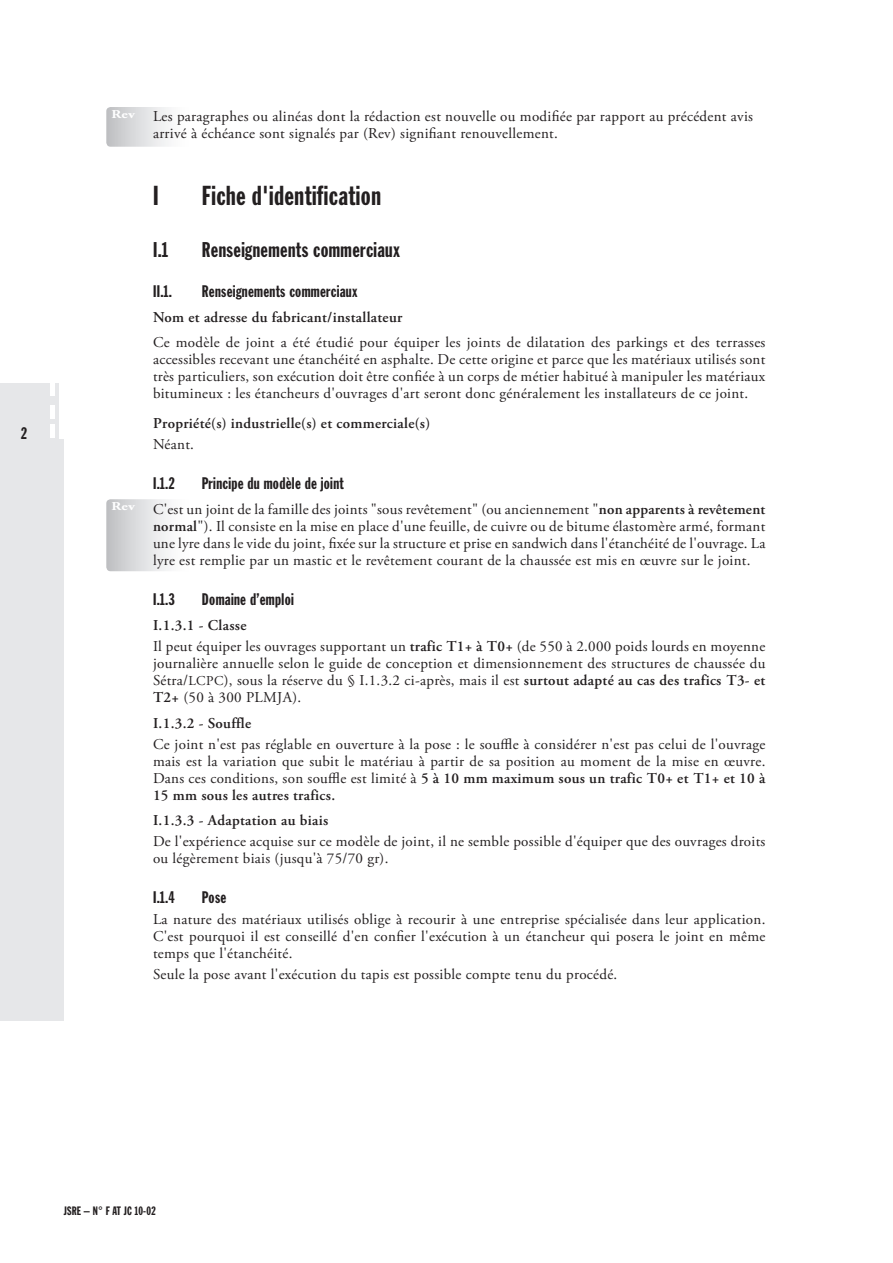
<style>
.page{position:relative;width:893px;height:1263px;background:#fff}
.page>*{position:absolute;margin:0;border:0;box-sizing:border-box;transform-origin:0 0}
.t1{font:27px "Franklin Gothic Extra Cond";letter-spacing:.02em;color:#231f20}
.t2{font:21px "Franklin Gothic Extra Cond";letter-spacing:.02em;color:#231f20}
.t3{font:16.5px "Franklin Gothic Extra Cond";letter-spacing:.02em;color:#231f20}
.t4{font:15px/17px "Adobe Garamond Pro";letter-spacing:.02em;color:#231f20;text-align:justify}
.t5{font:600 15px "Adobe Garamond Pro";letter-spacing:.02em;color:#231f20}
.t6{font:12px "Franklin Gothic Extra Cond";letter-spacing:.02em;color:#231f20}
.t7{font:700 12px "Adobe Garamond Pro";color:#fff;scale:1.25 1}
.s1{font-weight:600}
.s2{font-size:13.5px}
</style>
<div class="page">
<div style="left:0;top:383px;width:64px;height:637px;background:#e6e7e9"></div>
<div style="left:59px;top:383px;width:5px;height:55px;background:#fff"></div>
<div style="left:50px;top:382px;width:5px;height:14px;background:#fff"></div>
<div style="left:50px;top:405px;width:5px;height:13px;background:#fff"></div>
<div style="left:50px;top:425px;width:5px;height:13px;background:#fff"></div>
<div style="left:106px;top:499px;width:85px;height:72px;background:linear-gradient(to right,#c1c2c5,#fff);border-radius:4px"></div>
<div style="left:106px;top:107px;width:85px;height:40px;background:linear-gradient(to right,#c1c2c5,#fff);border-radius:4px"></div>
<p class="t3" style="left:21px;top:427px;width:7px">2</p>
<p class="t4" style="left:153px;top:109px;width:601px;text-indent:-42px"><sup>Rev</sup> Les paragraphes ou alinéas dont la rédaction est nouvelle ou modifiée par rapport au précédent avis arrivé à échéance sont signalés par (Rev) signifiant renouvellement.</p>
<p class="t7" style="left:111px;top:501px;width:20px">Rev</p>
<h1 class="t1" style="left:153px;top:185px;width:7px">I</h1>
<h1 class="t1" style="left:202px;top:185px;width:181px">Fiche d'identification</h1>
<h2 class="t2" style="left:153px;top:242px;width:17px">I.1</h2>
<h2 class="t2" style="left:202px;top:242px;width:200px">Renseignements commerciaux</h2>
<p class="t3" style="left:153px;top:285px;width:21px">II.1.</p>
<p class="t3" style="left:202px;top:285px;width:157px">Renseignements commerciaux</p>
<p class="t5" style="left:153px;top:311px;width:251px">Nom et adresse du fabricant/installateur</p>
<p class="t4" style="left:153px;top:336px;width:614px">Ce modèle de joint a été étudié pour équiper les joints de dilatation des parkings et des terrasses accessibles recevant une étanchéité en asphalte. De cette origine et parce que les matériaux utilisés sont très particuliers, son exécution doit être confiée à un corps de métier habitué à manipuler les matériaux bitumineux : les étancheurs d'ouvrages d'art seront donc généralement les installateurs de ce joint.</p>
<p class="t5" style="left:153px;top:417px;width:279px">Propriété(s) industrielle(s) et commerciale(s)</p>
<p class="t4" style="left:153px;top:437px;width:43px">Néant.</p>
<p class="t3" style="left:153px;top:477px;width:23px">I.1.2</p>
<p class="t3" style="left:202px;top:477px;width:143px">Principe du modèle de joint</p>
<p class="t4" style="left:153px;top:502px;width:614px">C'est un joint de la famille des joints "sous revêtement" (ou anciennement "<span class="s1">non apparents à revêtement normal</span>"). Il consiste en la mise en place d'une feuille, de cuivre ou de bitume élastomère armé, formant une lyre dans le vide du joint, fixée sur la structure et prise en sandwich dans l'étanchéité de l'ouvrage. La lyre est remplie par un mastic et le revêtement courant de la chaussée est mis en œuvre sur le joint.</p>
<p class="t3" style="left:153px;top:593px;width:23px">I.1.3</p>
<p class="t3" style="left:202px;top:593px;width:93px">Domaine d’emploi</p>
<p class="t4" style="left:153px;top:616px;width:614px;line-height:21.1px"><span class="s1">I.1.3.1 - Classe<br></span>Il peut équiper les ouvrages supportant un <span class="s1">trafic T1+ à T0+</span> (de 550 à 2.000 poids lourds en moyenne</p>
<p class="t4" style="left:153px;top:656px;width:614px">journalière annuelle selon le guide de conception et dimensionnement des structures de chaussée du Sétra/<span class="s2">LCPC</span>), sous la réserve du § I.1.3.2 ci-après, mais il est <span class="s1">surtout adapté au cas des trafics T3- et T2+</span> (50 à 300 PLMJA).</p>
<p class="t5" style="left:153px;top:717px;width:100px">I.1.3.2 - Souffle</p>
<p class="t4" style="left:153px;top:737px;width:614px">Ce joint n'est pas réglable en ouverture à la pose : le souffle à considérer n'est pas celui de l'ouvrage mais est la variation que subit le matériau à partir de sa position au moment de la mise en œuvre.<br>Dans ces conditions, son souffle est limité à <span class="s1">5 à 10 mm maximum sous un trafic T0+ et T1+ et 10 à 15 mm sous les autres trafics.</span></p>
<p class="t5" style="left:153px;top:814px;width:177px">I.1.3.3 - Adaptation au biais</p>
<p class="t4" style="left:153px;top:834px;width:614px">De l'expérience acquise sur ce modèle de joint, il ne semble possible d'équiper que des ouvrages droits ou légèrement biais (jusqu'à 75/70 gr).</p>
<p class="t3" style="left:153px;top:891px;width:23px">I.1.4</p>
<p class="t3" style="left:202px;top:891px;width:26px">Pose</p>
<p class="t4" style="left:153px;top:912px;width:614px">La nature des matériaux utilisés oblige à recourir à une entreprise spécialisée dans leur application.<br>C'est pourquoi il est conseillé d'en confier l'exécution à un étancheur qui posera le joint en même temps que l'étanchéité.</p>
<p class="t4" style="left:153px;top:967px;width:466px">Seule la pose avant l'exécution du tapis est possible compte tenu du procédé.</p>
<p class="t6" style="left:64px;top:1207px;width:93px">JSRE – N° F AT JC 10-02</p>
</div>
